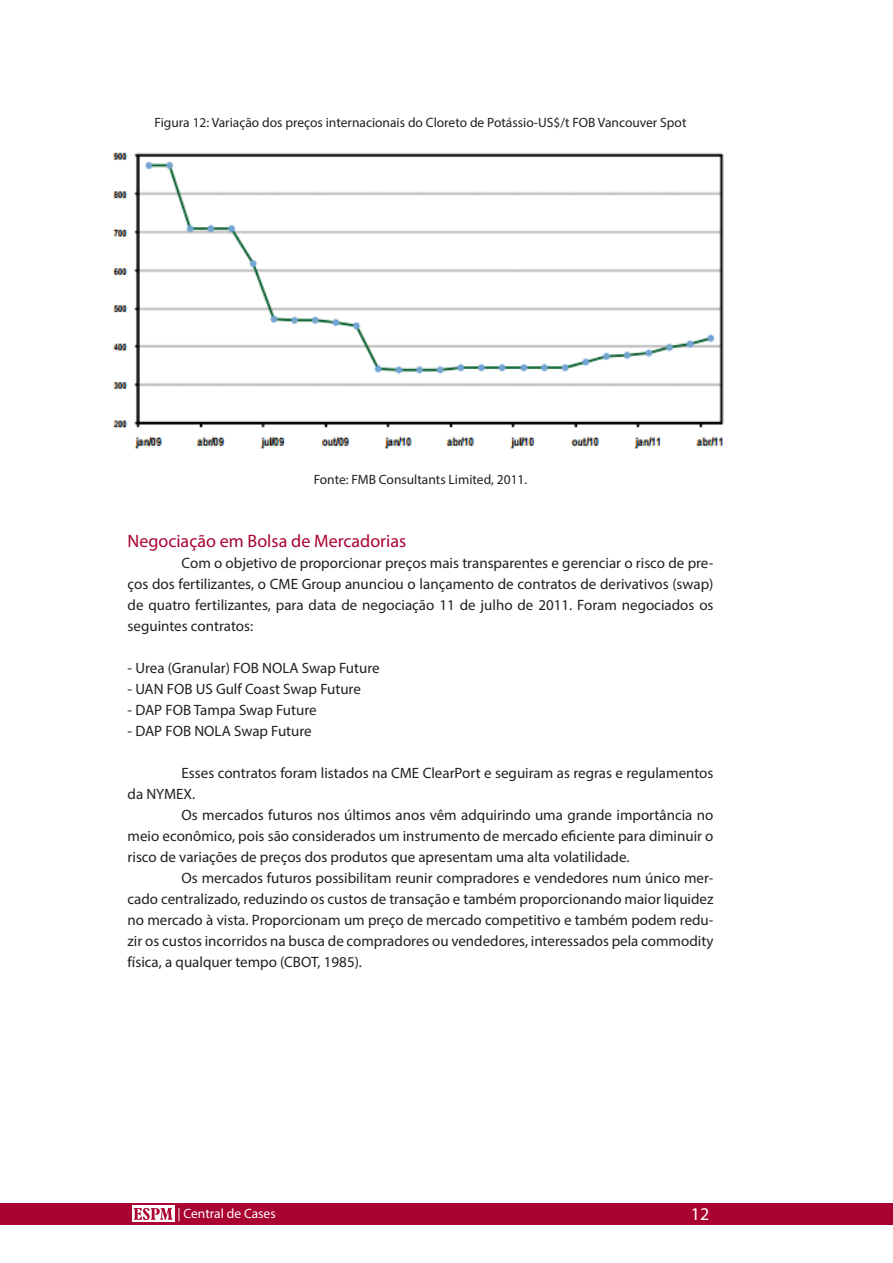
<style>
.page{position:relative;width:893px;height:1263px;background:#fff}
.page>*{position:absolute;margin:0;border:0;box-sizing:border-box;transform-origin:0 0}
.titulo_textocorrido{font:18px "Myriad Pro";color:#a90332}
.t1{font:18px "Myriad Pro";color:#fff}
.corpotexto{font:15px/21px "Myriad Pro";color:#231f20;text-align:justify}
.corpotexto-2{font:13.5px "Myriad Pro";color:#231f20}
.t2{font:13.5px "Myriad Pro";color:#fff}
</style>
<div class="page">
<div style="left:0;top:1203px;width:893px;height:22px;background:#a90332"></div>
<div style="left:132px;top:1206px;width:42px;height:16px;background:#fff"></div>
<svg style="left:134px;top:1208px;width:38px;height:12px"></svg>
<img style="left:113px;top:152px;width:611px;height:297px">
<p class="corpotexto-2" style="left:155px;top:114px;width:533px">Figura 12: Variação dos preços internacionais do Cloreto de Potássio-US$/t FOB Vancouver Spot</p>
<p class="corpotexto-2" style="left:314px;top:471px;width:215px">Fonte: FMB Consultants Limited, 2011.</p>
<p class="titulo_textocorrido" style="left:128px;top:530px;width:280px">Negociação em Bolsa de Mercadorias</p>
<p class="corpotexto" style="left:128px;top:553px;width:587px;text-indent:54px">Com o objetivo de proporcionar preços mais transparentes e gerenciar o risco de pre&shy;ços dos fertilizantes, o CME Group anunciou o lançamento de contratos de derivativos (swap) de quatro fertilizantes, para data de negociação 11 de julho de 2011. Foram negociados os seguintes contratos:</p>
<p class="corpotexto" style="left:128px;top:658px;width:254px">- Urea (Granular) FOB NOLA Swap Future</p>
<p class="corpotexto" style="left:128px;top:679px;width:235px">- UAN FOB US Gulf Coast Swap Future</p>
<p class="corpotexto" style="left:128px;top:700px;width:191px">- DAP FOB Tampa Swap Future</p>
<p class="corpotexto" style="left:128px;top:721px;width:186px">- DAP FOB NOLA Swap Future</p>
<p class="corpotexto" style="left:128px;top:763px;width:587px;text-indent:54px">Esses contratos foram listados na CME ClearPort e seguiram as regras e regulamentos da NYMEX.</p>
<p class="corpotexto" style="left:128px;top:805px;width:587px;text-indent:54px">Os mercados futuros nos últimos anos vêm adquirindo uma grande importância no meio econômico, pois são considerados um instrumento de mercado eficiente para diminuir o risco de variações de preços dos produtos que apresentam uma alta volatilidade.</p>
<p class="corpotexto" style="left:128px;top:868px;width:587px;text-indent:54px">Os mercados futuros possibilitam reunir compradores e vendedores num único mer&shy;cado centralizado, reduzindo os custos de transação e também proporcionando maior liquidez no mercado à vista. Proporcionam um preço de mercado competitivo e também podem redu&shy;zir os custos incorridos na busca de compradores ou vendedores, interessados pela commodity física, a qualquer tempo (CBOT, 1985).</p>
<p class="t2" style="left:177px;top:1205px;width:100px">| Central de Cases</p>
<p class="t1" style="left:691px;top:1203px;width:20px">12</p>
</div>
